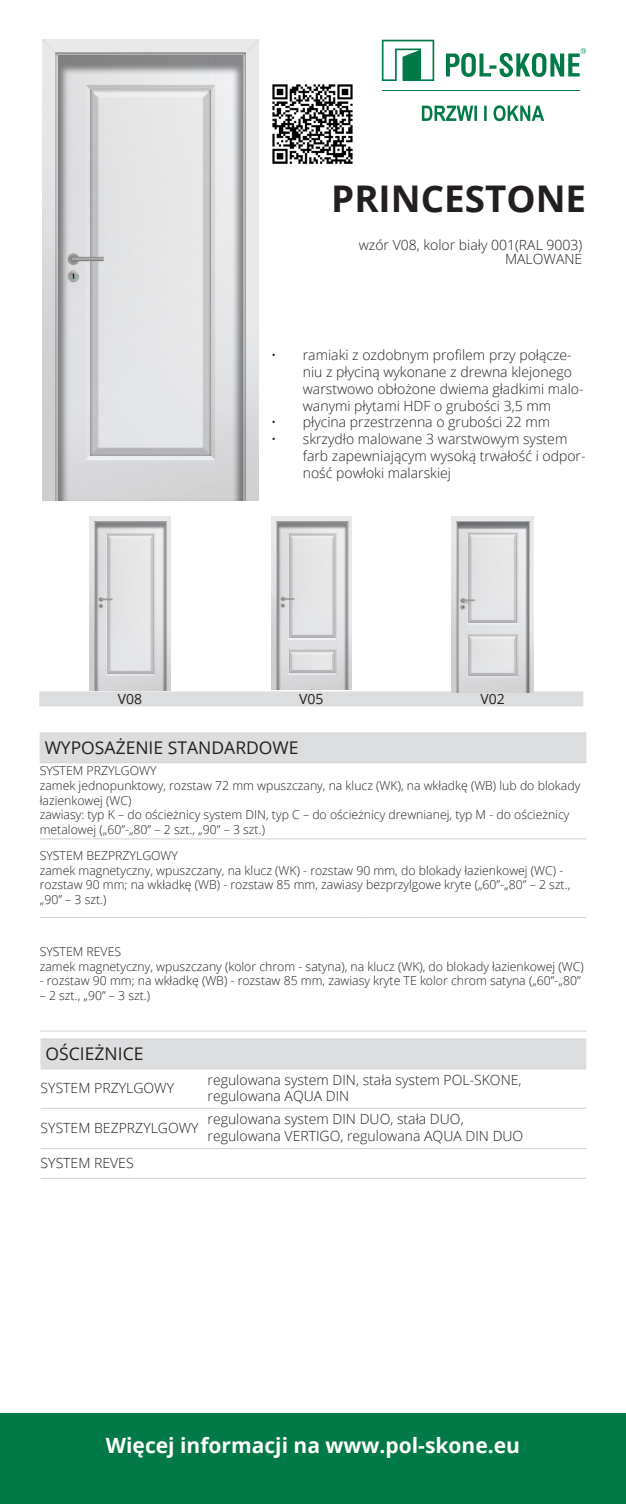
<style>
.page{position:relative;width:626px;height:1504px;background:#fff}
.page>*{position:absolute;margin:0;border:0;box-sizing:border-box;transform-origin:0 0}
.drzwi_nazwa{font:700 36.75px "Open Sans";color:#231f20}
.t1{font:700 21px "Open Sans";color:#fff}
.standardowe{font:17.5px "Open Sans";color:#231f20}
.cena_duza{font:300 14px/16.8px "Open Sans";color:#231f20}
.t2{font:14px "Open Sans";color:#231f20}
.t3{font:300 12.25px/14.7px "Open Sans";color:#231f20}
</style>
<div class="page">
<div style="left:39px;top:691px;width:543px;height:15px;background:#dcdddf"></div>
<img style="left:89px;top:516px;width:82px;height:174px">
<img style="left:271px;top:516px;width:80px;height:174px">
<img style="left:451px;top:516px;width:82px;height:176px">
<img style="left:272px;top:84px;width:81px;height:80px">
<div style="left:0;top:1413px;width:625px;height:90px;background:#017a47"></div>
<div style="left:40px;top:733px;width:545px;height:29px;background:#dcdddf"></div>
<hr style="left:40px;top:732px;width:321px;height:1px;background:#d1d2d4">
<hr style="left:361px;top:732px;width:224px;height:1px;background:#d1d2d4">
<hr style="left:40px;top:762px;width:321px;height:1px;background:#d1d2d4">
<hr style="left:361px;top:762px;width:224px;height:1px;background:#d1d2d4">
<hr style="left:40px;top:838px;width:321px;height:1px;background:#d1d2d4">
<hr style="left:361px;top:838px;width:224px;height:1px;background:#d1d2d4">
<hr style="left:40px;top:917px;width:321px;height:1px;background:#d1d2d4">
<hr style="left:361px;top:917px;width:224px;height:1px;background:#d1d2d4">
<hr style="left:40px;top:1030px;width:321px;height:1px;background:#d1d2d4">
<hr style="left:361px;top:1030px;width:224px;height:1px;background:#d1d2d4">
<div style="left:40px;top:739px;width:321px;height:21px;background:#dcdddf"></div>
<div style="left:361px;top:737px;width:224px;height:21px;background:#dcdddf"></div>
<svg style="left:381px;top:40px;width:53px;height:41px"></svg>
<svg style="left:446px;top:48px;width:139px;height:30px"></svg>
<svg style="left:421px;top:105px;width:122px;height:16px"></svg>
<hr style="left:381px;top:91px;width:198px;height:1px;background:#017a47">
<div style="left:41px;top:1039px;width:544px;height:29px;background:#dcdddf"></div>
<hr style="left:41px;top:1038px;width:166px;height:1px;background:#d1d2d4">
<hr style="left:207px;top:1038px;width:378px;height:1px;background:#d1d2d4">
<hr style="left:41px;top:1068px;width:166px;height:1px;background:#d1d2d4">
<hr style="left:207px;top:1068px;width:378px;height:1px;background:#d1d2d4">
<hr style="left:41px;top:1107px;width:166px;height:1px;background:#d1d2d4">
<hr style="left:207px;top:1107px;width:378px;height:1px;background:#d1d2d4">
<hr style="left:41px;top:1148px;width:166px;height:1px;background:#d1d2d4">
<hr style="left:207px;top:1148px;width:378px;height:1px;background:#d1d2d4">
<hr style="left:41px;top:1177px;width:166px;height:1px;background:#d1d2d4">
<hr style="left:207px;top:1177px;width:378px;height:1px;background:#d1d2d4">
<div style="left:41px;top:1045px;width:166px;height:21px;background:#dcdddf"></div>
<img style="left:43px;top:40px;width:215px;height:460px">
<p class="drzwi_nazwa" style="left:331px;top:172px;width:256px">PRINCESTONE</p>
<p class="cena_duza" style="left:358px;top:236px;width:225px">wzór V08, kolor biały 001(RAL 9003)</p>
<p class="cena_duza" style="left:504px;top:250px;width:79px">MALOWANE</p>
<p class="cena_duza" style="left:302px;top:346px;width:282px;text-indent:-32px">• ramiaki z ozdobnym profilem przy połącze&shy;niu z płyciną wykonane z drewna klejonego warstwowo obłożone dwiema gładkimi malo&shy;wanymi płytami HDF o grubości 3,5 mm</p>
<p class="cena_duza" style="left:271px;top:413px;width:280px">• płycina przestrzenna o grubości 22 mm</p>
<p class="cena_duza" style="left:302px;top:430px;width:284px;text-indent:-32px">• skrzydło malowane 3 warstwowym system farb zapewniającym wysoką trwałość i odpor&shy;ność powłoki malarskiej</p>
<p class="t2" style="left:118px;top:689px;width:26px">V08</p>
<p class="t2" style="left:299px;top:689px;width:26px">V05</p>
<p class="t2" style="left:480px;top:689px;width:26px">V02</p>
<p class="standardowe" style="left:45px;top:735px;width:255px">WYPOSAŻENIE STANDARDOWE</p>
<p class="t3" style="left:40px;top:763px;width:118px">SYSTEM PRZYLGOWY</p>
<p class="t3" style="left:40px;top:777px;width:541px">zamek jednopunktowy, rozstaw 72 mm wpuszczany, na klucz (WK), na wkładkę (WB) lub do blokady łazienkowej (WC)</p>
<p class="t3" style="left:40px;top:807px;width:530px">zawiasy: typ K – do ościeżnicy system DIN, typ C – do ościeżnicy drewnianej, typ M - do ościeżnicy metalowej („60”-„80” – 2 szt., „90” – 3 szt.)</p>
<p class="t3" style="left:40px;top:847px;width:140px">SYSTEM BEZPRZYLGOWY</p>
<p class="t3" style="left:40px;top:862px;width:531px">zamek magnetyczny, wpuszczany, na klucz (WK) - rozstaw 90 mm, do blokady łazienkowej (WC) - rozstaw 90 mm; na wkładkę (WB) - rozstaw 85 mm, zawiasy bezprzylgowe kryte („60”-„80” – 2 szt., „90” – 3 szt.)</p>
<p class="t3" style="left:40px;top:943px;width:83px">SYSTEM REVES</p>
<p class="t3" style="left:40px;top:958px;width:545px">zamek magnetyczny, wpuszczany (kolor chrom - satyna), na klucz (WK), do blokady łazienkowej (WC)</p>
<p class="t3" style="left:40px;top:973px;width:542px">- rozstaw 90 mm; na wkładkę (WB) - rozstaw 85 mm, zawiasy kryte TE kolor chrom satyna („60”-„80”</p>
<p class="t3" style="left:40px;top:987px;width:112px">– 2 szt., „90” – 3 szt.)</p>
<p class="standardowe" style="left:46px;top:1041px;width:99px">OŚCIEŻNICE</p>
<p class="cena_duza" style="left:41px;top:1078px;width:135px">SYSTEM PRZYLGOWY</p>
<p class="cena_duza" style="left:207px;top:1070px;width:315px">regulowana system DIN, stała system POL-SKONE,</p>
<p class="cena_duza" style="left:207px;top:1087px;width:143px">regulowana AQUA DIN</p>
<p class="cena_duza" style="left:41px;top:1118px;width:159px">SYSTEM BEZPRZYLGOWY</p>
<p class="cena_duza" style="left:207px;top:1110px;width:257px">regulowana system DIN DUO, stała DUO,</p>
<p class="cena_duza" style="left:207px;top:1127px;width:317px">regulowana VERTIGO, regulowana AQUA DIN DUO</p>
<p class="cena_duza" style="left:41px;top:1153px;width:94px">SYSTEM REVES</p>
<p class="t1" style="left:106px;top:1430px;width:415px">Więcej informacji na www.pol-skone.eu</p>
</div>
